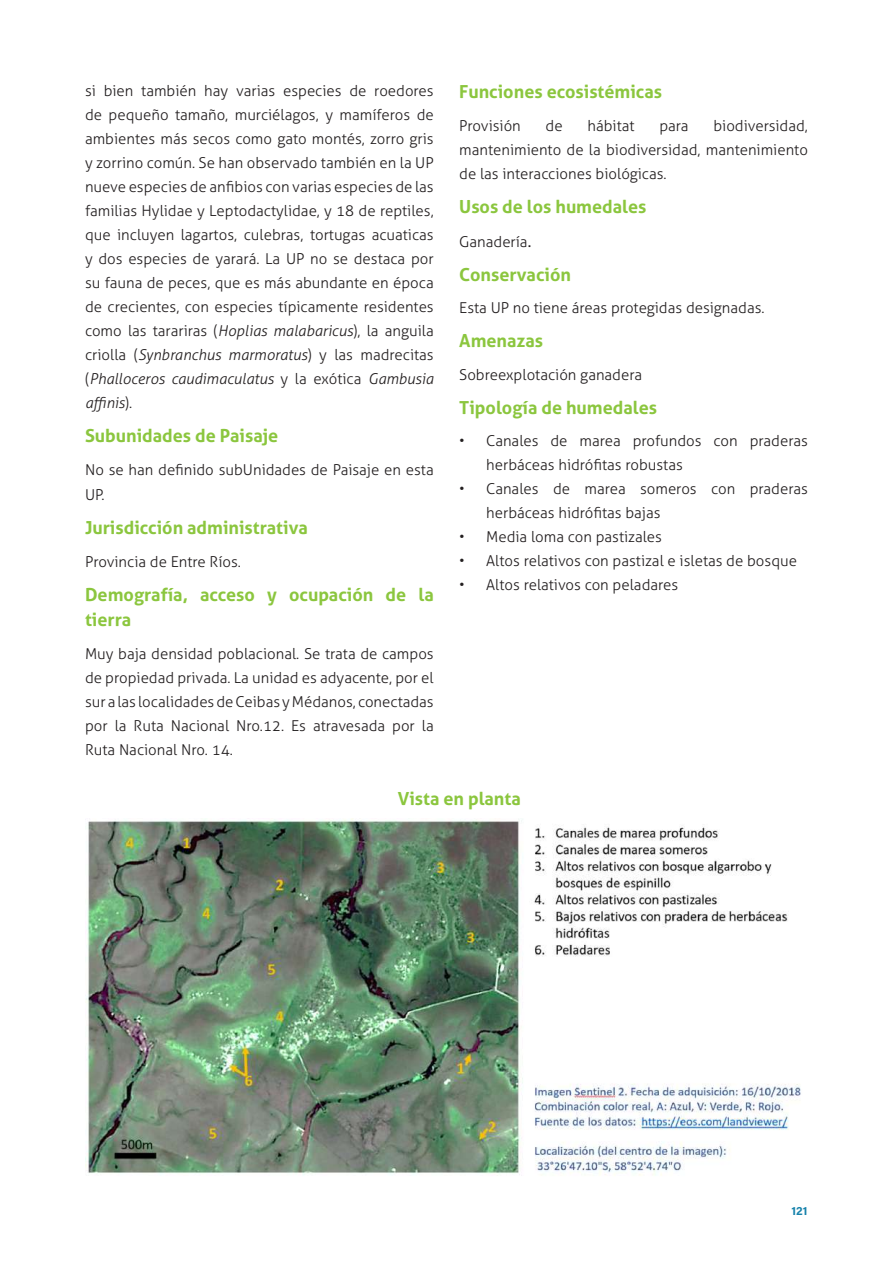
<style>
.page{position:relative;width:893px;height:1263px;background:#fff}
.page>*{position:absolute;margin:0;border:0;box-sizing:border-box;transform-origin:0 0}
.t1{font:700 18px/25.5px "Aller";color:#8bc63e}
.t2{font:300 15px/24px "Aller";color:#231f20;text-align:justify}
.t3{font:12px "Acumin Variable Concept";color:#1883ac}
.s1{font-style:italic}
.s2{font-weight:400}
</style>
<div class="page">
<img style="left:86px;top:818px;width:715px;height:358px">
<p class="t2" style="left:85px;top:79px;width:350px">si bien también hay varias especies de roedores de pequeño tamaño, murciélagos, y mamíferos de ambientes más secos como gato montés, zorro gris y zorrino común. Se han observado también en la UP nueve especies de anfibios con varias especies de las familias Hylidae y Leptodactylidae, y 18 de reptiles, que incluyen lagartos, culebras, tortugas acuaticas y dos especies de yarará. La UP no se destaca por su fauna de peces, que es más abundante en época de crecientes, con especies típicamente residentes como las tarariras (<span class="s1">Hoplias malabaricus</span>), la anguila criolla (<span class="s1">Synbranchus marmoratus</span>) y las madrecitas (<span class="s1">Phalloceros caudimaculatus</span> y la exótica <span class="s1">Gambusia affinis</span>).</p>
<p class="t1" style="left:85px;top:423px;width:195px">Subunidades de Paisaje</p>
<p class="t2" style="left:85px;top:457px;width:350px;line-height:25.5px">No se han definido subUnidades de Paisaje en esta<br>UP.</p>
<p class="t1" style="left:85px;top:515px;width:224px">Jurisdicción administrativa</p>
<p class="t2" style="left:85px;top:549px;width:157px">Provincia de Entre Ríos.</p>
<p class="t1" style="left:85px;top:581px;width:350px">Demografía, acceso y ocupación de la tierra</p>
<p class="t2" style="left:85px;top:641px;width:350px">Muy baja densidad poblacional. Se trata de campos de propiedad privada. La unidad es adyacente, por el sur a las localidades de Ceibas y Médanos, conectadas por la Ruta Nacional Nro.12. Es atravesada por la Ruta Nacional Nro. 14.</p>
<p class="t1" style="left:459px;top:79px;width:204px">Funciones ecosistémicas</p>
<p class="t2" style="left:459px;top:114px;width:63px">Provisión</p>
<p class="t2" style="left:546px;top:114px;width:19px">de</p>
<p class="t2" style="left:587px;top:114px;width:49px">hábitat</p>
<p class="t2" style="left:659px;top:114px;width:31px">para</p>
<p class="t2" style="left:459px;top:114px;width:350px;text-indent:254px">biodiversidad, mantenimiento de la biodiversidad, mantenimiento de las interacciones biológicas.</p>
<p class="t1" style="left:459px;top:194px;width:189px">Usos de los humedales</p>
<p class="t2" style="left:459px;top:230px;width:74px">Ganadería<span class="s2">.</span></p>
<p class="t1" style="left:459px;top:262px;width:113px">Conservación</p>
<p class="t2" style="left:459px;top:296px;width:307px">Esta UP no tiene áreas protegidas designadas.</p>
<p class="t1" style="left:459px;top:328px;width:85px">Amenazas</p>
<p class="t2" style="left:459px;top:363px;width:184px">Sobreexplotación ganadera</p>
<p class="t1" style="left:459px;top:395px;width:199px">Tipología de humedales</p>
<p class="t2" style="left:486px;top:429px;width:323px;text-indent:-27px">• Canales de marea profundos con praderas herbáceas hidrófitas robustas</p>
<p class="t2" style="left:486px;top:477px;width:323px;text-indent:-27px">• Canales de marea someros con praderas herbáceas hidrófitas bajas</p>
<p class="t2" style="left:459px;top:525px;width:204px">• Media loma con pastizales</p>
<p class="t2" style="left:459px;top:549px;width:339px">• Altos relativos con pastizal e isletas de bosque</p>
<p class="t2" style="left:459px;top:573px;width:220px">• Altos relativos con peladares</p>
<p class="t1" style="left:398px;top:786px;width:125px">Vista en planta</p>
<p class="t3" style="left:791px;top:1202px;width:18px">121</p>
</div>
